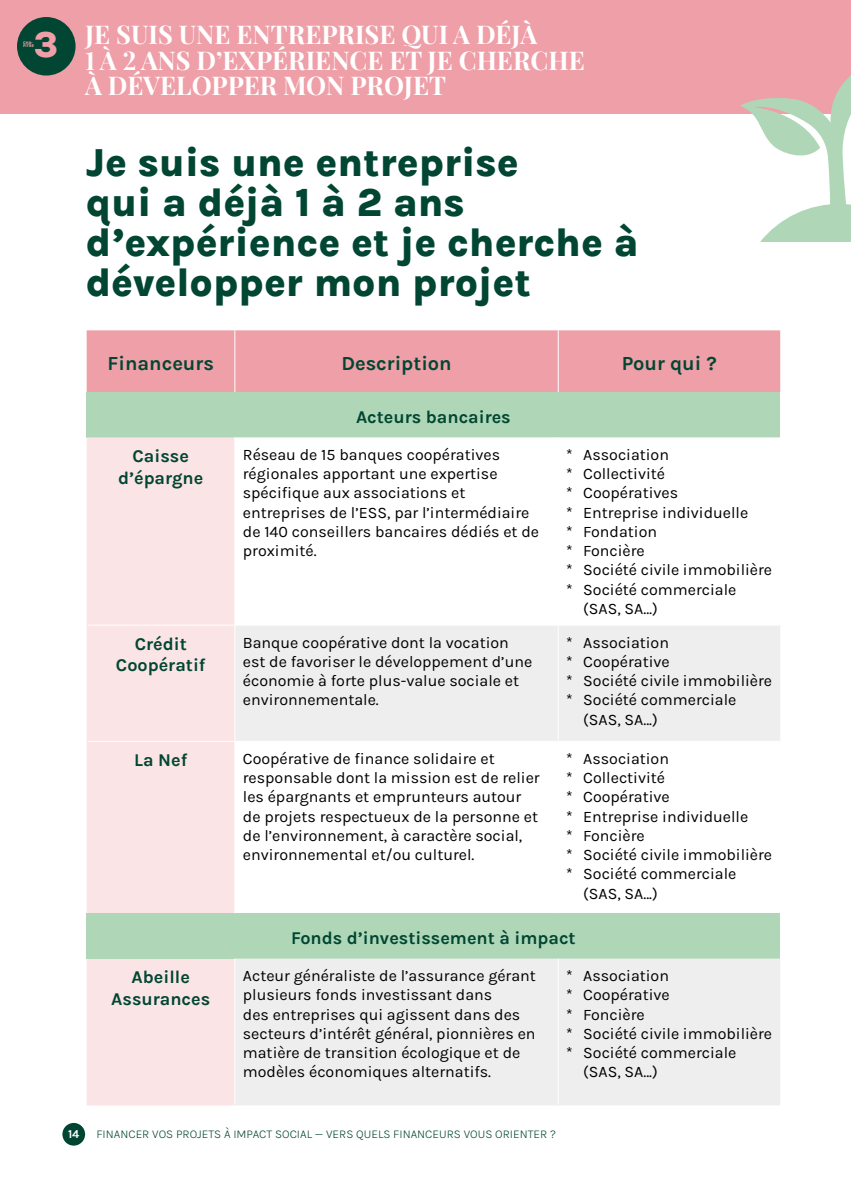
<style>
.page{position:relative;width:851px;height:1191px;background:#fff}
.page>*{position:absolute;margin:0;border:0;box-sizing:border-box;transform-origin:0 0}
.t1{font:800 40px/40px "Karla";color:#014632}
.t2{font:800 37px "Karla";color:#ee9fa8}
.t3{font:700 25.4px/25.4px "Playfair Display";color:#fff}
.t4{font:700 20px "Karla";color:#014632}
.t5{font:700 18px/21.6px "Karla";color:#014632;text-align:center}
.t6{font:16px/19.2px "Karla";color:#000}
.t7{font:300 12px "Karla";color:#004532}
.t8{font:700 12px "Karla";color:#fff}
.t9{font:800 3.8px/3.4px "Karla";color:#ee9fa8}
</style>
<div class="page">
<div style="left:62px;top:1123px;width:23px;height:22px;background:#004532;border-radius:50%"></div>
<div style="left:0;top:0;width:850px;height:113px;background:#ee9fa8"></div>
<div style="left:17px;top:17px;width:59px;height:59px;background:#014632;border-radius:50%"></div>
<div style="left:87px;top:330px;width:693px;height:62px;background:#ee9fa8"></div>
<div style="left:87px;top:392px;width:693px;height:45px;background:#afd7b7"></div>
<div style="left:87px;top:437px;width:148px;height:668px;background:#fbe4e6"></div>
<div style="left:235px;top:625px;width:545px;height:116px;background:#edeeed"></div>
<div style="left:87px;top:913px;width:693px;height:45px;background:#afd7b7"></div>
<div style="left:235px;top:958px;width:545px;height:147px;background:#edeeed"></div>
<hr style="left:234px;top:330px;width:1px;height:62px;background:#fff">
<hr style="left:557px;top:330px;width:1px;height:62px;background:#fff">
<hr style="left:234px;top:437px;width:1px;height:187px;background:#fff">
<hr style="left:88px;top:624px;width:147px;height:1px;background:#fff">
<hr style="left:234px;top:625px;width:1px;height:116px;background:#fff">
<hr style="left:557px;top:625px;width:1px;height:116px;background:#fff">
<hr style="left:88px;top:741px;width:147px;height:1px;background:#fff">
<hr style="left:234px;top:742px;width:1px;height:171px;background:#fff">
<hr style="left:234px;top:958px;width:1px;height:146px;background:#fff">
<hr style="left:557px;top:958px;width:1px;height:146px;background:#fff">
<svg style="left:740px;top:76px;width:110px;height:165px"></svg>
<h2 class="t2" style="left:34px;top:21px;width:26px">3</h2>
<p class="t9" style="left:23px;top:41px;width:12px">CHA-<br>PITRE</p>
<h3 class="t3" style="left:85px;top:20px;width:501px">JE SUIS UNE ENTREPRISE QUI A DÉJÀ<br>1 À 2 ANS D’EXPÉRIENCE ET JE CHERCHE<br>À DÉVELOPPER MON PROJET</h3>
<h1 class="t1" style="left:86px;top:142px;width:554px">Je suis une entreprise<br>qui a déjà 1 à 2 ans d’expérience et je cherche à développer mon projet</h1>
<p class="t4" style="left:108px;top:351px;width:108px">Financeurs</p>
<p class="t4" style="left:341px;top:351px;width:112px">Description</p>
<p class="t4" style="left:621px;top:351px;width:97px">Pour qui ?</p>
<p class="t5" style="left:356px;top:405px;width:156px">Acteurs bancaires</p>
<p class="t5" style="left:118px;top:444px;width:87px">Caisse d’épargne</p>
<p class="t6" style="left:243px;top:444px;width:298px">Réseau de 15 banques coopératives régionales apportant une expertise spécifique aux associations et entreprises de l’ESS, par l’intermédiaire de 140 conseillers bancaires dédiés et de proximité.</p>
<p class="t6" style="left:566px;top:444px;width:104px">* Association</p>
<p class="t6" style="left:566px;top:464px;width:100px">* Collectivité</p>
<p class="t6" style="left:566px;top:483px;width:113px">* Coopératives</p>
<p class="t6" style="left:566px;top:502px;width:183px">* Entreprise individuelle</p>
<p class="t6" style="left:566px;top:521px;width:92px">* Fondation</p>
<p class="t6" style="left:566px;top:540px;width:80px">* Foncière</p>
<p class="t6" style="left:566px;top:560px;width:207px">* Société civile immobilière</p>
<p class="t6" style="left:566px;top:579px;width:172px">* Société commerciale</p>
<p class="t6" style="left:583px;top:598px;width:76px">(SAS, SA…)</p>
<p class="t5" style="left:116px;top:632px;width:91px">Crédit<br>Coopératif</p>
<p class="t6" style="left:243px;top:632px;width:291px">Banque coopérative dont la vocation est de favoriser le développement d’une économie à forte plus-value sociale et environnementale.</p>
<p class="t6" style="left:566px;top:632px;width:104px">* Association</p>
<p class="t6" style="left:566px;top:651px;width:105px">* Coopérative</p>
<p class="t6" style="left:566px;top:671px;width:207px">* Société civile immobilière</p>
<p class="t6" style="left:566px;top:690px;width:172px">* Société commerciale</p>
<p class="t6" style="left:583px;top:709px;width:76px">(SAS, SA...)</p>
<p class="t5" style="left:134px;top:748px;width:55px">La Nef</p>
<p class="t6" style="left:243px;top:748px;width:298px">Coopérative de finance solidaire et responsable dont la mission est de relier les épargnants et emprunteurs autour de projets respectueux de la personne et de l’environnement, à caractère social, environnemental et/ou culturel.</p>
<p class="t6" style="left:566px;top:748px;width:104px">* Association</p>
<p class="t6" style="left:566px;top:768px;width:100px">* Collectivité</p>
<p class="t6" style="left:566px;top:787px;width:105px">* Coopérative</p>
<p class="t6" style="left:566px;top:806px;width:183px">* Entreprise individuelle</p>
<p class="t6" style="left:566px;top:825px;width:80px">* Foncière</p>
<p class="t6" style="left:566px;top:844px;width:207px">* Société civile immobilière</p>
<p class="t6" style="left:566px;top:864px;width:172px">* Société commerciale</p>
<p class="t6" style="left:583px;top:883px;width:76px">(SAS, SA...)</p>
<p class="t5" style="left:291px;top:926px;width:286px">Fonds d’investissement à impact</p>
<p class="t5" style="left:111px;top:965px;width:100px">Abeille<br>Assurances</p>
<p class="t6" style="left:243px;top:965px;width:294px">Acteur généraliste de l’assurance gérant plusieurs fonds investissant dans<br>des entreprises qui agissent dans des secteurs d’intérêt général, pionnières en matière de transition écologique et de modèles économiques alternatifs.</p>
<p class="t6" style="left:566px;top:965px;width:104px">* Association</p>
<p class="t6" style="left:566px;top:985px;width:105px">* Coopérative</p>
<p class="t6" style="left:566px;top:1004px;width:80px">* Foncière</p>
<p class="t6" style="left:566px;top:1023px;width:207px">* Société civile immobilière</p>
<p class="t6" style="left:566px;top:1042px;width:172px">* Société commerciale</p>
<p class="t6" style="left:583px;top:1061px;width:76px">(SAS, SA...)</p>
<p class="t8" style="left:68px;top:1126px;width:13px">14</p>
<p class="t7" style="left:96px;top:1126px;width:461px">FINANCER VOS PROJETS À IMPACT SOCIAL — VERS QUELS FINANCEURS VOUS ORIENTER ?</p>
</div>
